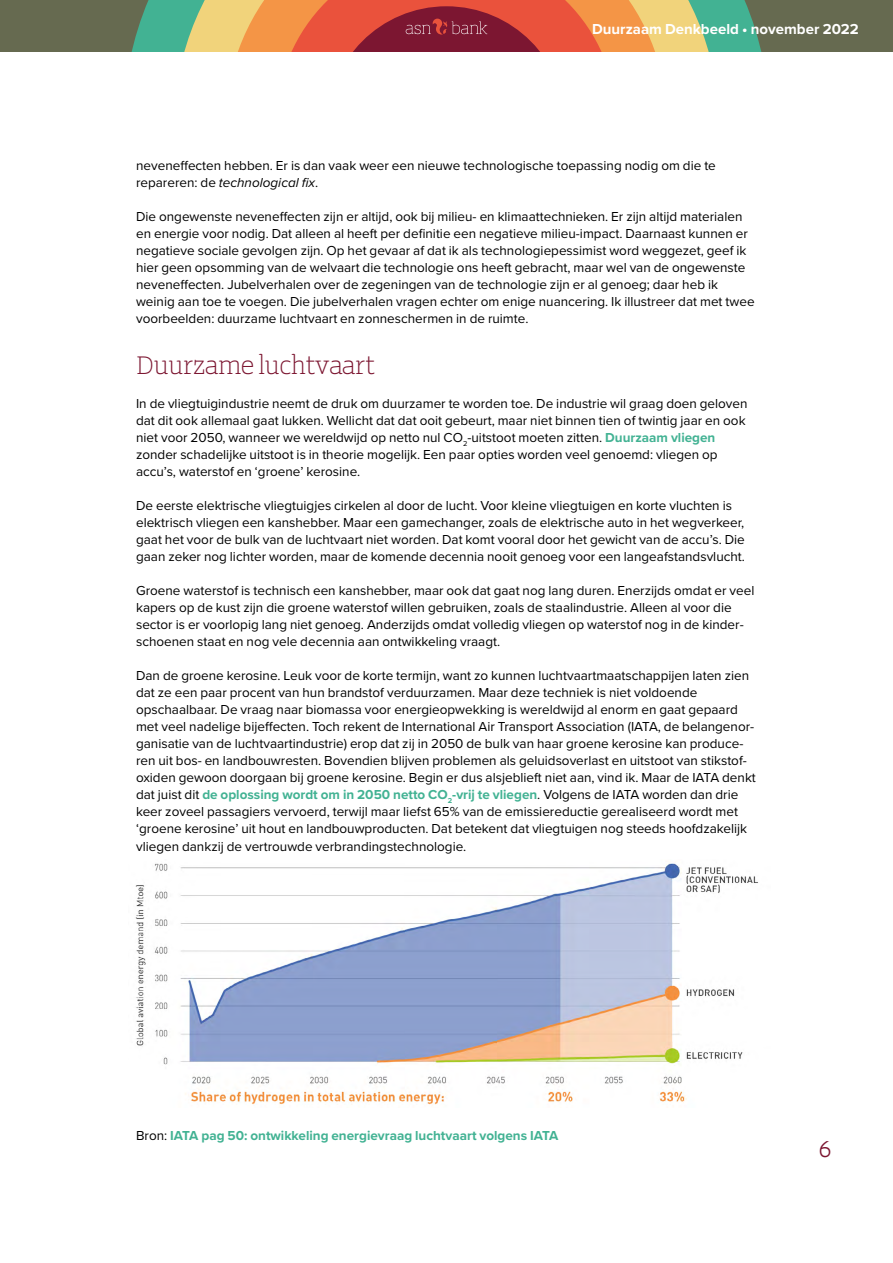
<style>
.page{position:relative;width:893px;height:1263px;background:#fff}
.page>*{position:absolute;margin:0;border:0;box-sizing:border-box;transform-origin:0 0}
._1e_tussenkop{font:27px "ASN Bank Slab";color:#7c1631}
.t1{font:600 24px "ASN Bank Slab";color:#7c1631}
.t2{font:700 15px "Proxima Nova";color:#fff}
._01_broodtekst{font:13.5px/17px "Proxima Nova";color:#000}
._01_broodtekst-2{font:700 13.5px "Proxima Nova";color:#42b293}
.s1{font-style:italic}
.s2{font-weight:700;color:#42b293}
.s3{font-weight:400;color:#000}
</style>
<div class="page">
<div style="left:0;top:0;width:893px;height:51px;background:#666a50"></div>
<svg style="left:132px;top:0;width:629px;height:51px;background:#b97c57"></svg>
<img style="left:135px;top:863px;width:623px;height:242px">
<p class="t2" style="left:592px;top:18px;width:268px">Duurzaam Denkbeeld • november 2022</p>
<p class="_01_broodtekst" style="left:136px;top:157px;width:581px">neveneffecten hebben. Er is dan vaak weer een nieuwe technologische toepassing nodig om die te repareren: de <span class="s1">technological fix</span>.</p>
<p class="_01_broodtekst" style="left:136px;top:208px;width:620px">Die ongewenste neveneffecten zijn er altijd, ook bij milieu- en klimaattechnieken. Er zijn altijd materialen en energie voor nodig. Dat alleen al heeft per definitie een negatieve milieu-impact. Daarnaast kunnen er negatieve sociale gevolgen zijn. Op het gevaar af dat ik als technologiepessimist word weggezet, geef ik hier geen opsomming van de welvaart die technologie ons heeft gebracht, maar wel van de ongewenste neveneffecten. Jubelverhalen over de zegeningen van de technologie zijn er al genoeg; daar heb ik weinig aan toe te voegen. Die jubelverhalen vragen echter om enige nuancering. Ik illustreer dat met twee voorbeelden: duurzame luchtvaart en zonneschermen in de ruimte.</p>
<p class="_1e_tussenkop" style="left:136px;top:346px;width:241px">Duurzame luchtvaart</p>
<p class="_01_broodtekst" style="left:136px;top:395px;width:613px">In de vliegtuigindustrie neemt de druk om duurzamer te worden toe. De industrie wil graag doen geloven dat dit ook allemaal gaat lukken. Wellicht dat dat ooit gebeurt, maar niet binnen tien of twintig jaar en ook niet voor 2050, wanneer we wereldwijd op netto nul CO<sub>2</sub>-uitstoot moeten zitten. <span class="s2">Duurzaam vliegen </span>zonder schadelijke uitstoot is in theorie mogelijk. Een paar opties worden veel genoemd: vliegen op accu’s, waterstof en ‘groene’ kerosine.</p>
<p class="_01_broodtekst" style="left:136px;top:497px;width:610px">De eerste elektrische vliegtuigjes cirkelen al door de lucht. Voor kleine vliegtuigen en korte vluchten is elektrisch vliegen een kanshebber. Maar een gamechanger, zoals de elektrische auto in het wegverkeer, gaat het voor de bulk van de luchtvaart niet worden. Dat komt vooral door het gewicht van de accu’s. Die gaan zeker nog lichter worden, maar de komende decennia nooit genoeg voor een langeafstandsvlucht.</p>
<p class="_01_broodtekst" style="left:136px;top:582px;width:620px">Groene waterstof is technisch een kanshebber, maar ook dat gaat nog lang duren. Enerzijds omdat er veel kapers op de kust zijn die groene waterstof willen gebruiken, zoals de staalindustrie. Alleen al voor die sector is er voorlopig lang niet genoeg. Anderzijds omdat volledig vliegen op waterstof nog in de kinder&shy;schoenen staat en nog vele decennia aan ontwikkeling vraagt.</p>
<p class="_01_broodtekst" style="left:136px;top:667px;width:621px">Dan de groene kerosine. Leuk voor de korte termijn, want zo kunnen luchtvaartmaatschappijen laten zien dat ze een paar procent van hun brandstof verduurzamen. Maar deze techniek is niet voldoende opschaalbaar. De vraag naar biomassa voor energieopwekking is wereldwijd al enorm en gaat gepaard met veel nadelige bijeffecten. Toch rekent de International Air Transport Association (IATA, de belangenor&shy;ganisatie van de luchtvaartindustrie) erop dat zij in 2050 de bulk van haar groene kerosine kan produce&shy;ren uit bos- en landbouwresten. Bovendien blijven problemen als geluidsoverlast en uitstoot van stikstof&shy;oxiden gewoon doorgaan bij groene kerosine. Begin er dus alsjeblieft niet aan, vind ik. Maar de IATA denkt dat juist dit <span class="s2">de oplossing wordt om in 2050 netto CO</span><sub>2</sub><span class="s2">-vrij te vliegen</span>. Volgens de IATA worden dan drie keer zoveel passagiers vervoerd, terwijl maar liefst 65% van de emissiereductie gerealiseerd wordt met ‘groene kerosine’ uit hout en landbouwproducten. Dat betekent dat vliegtuigen nog steeds hoofdzakelijk vliegen dankzij de vertrouwde verbrandingstechnologie.</p>
<p class="_01_broodtekst-2" style="left:136px;top:1125px;width:424px"><span class="s3">Bron:</span> IATA pag 50: ontwikkeling energievraag luchtvaart volgens IATA</p>
<h2 class="t1" style="left:819px;top:1131px;width:14px">6</h2>
</div>
